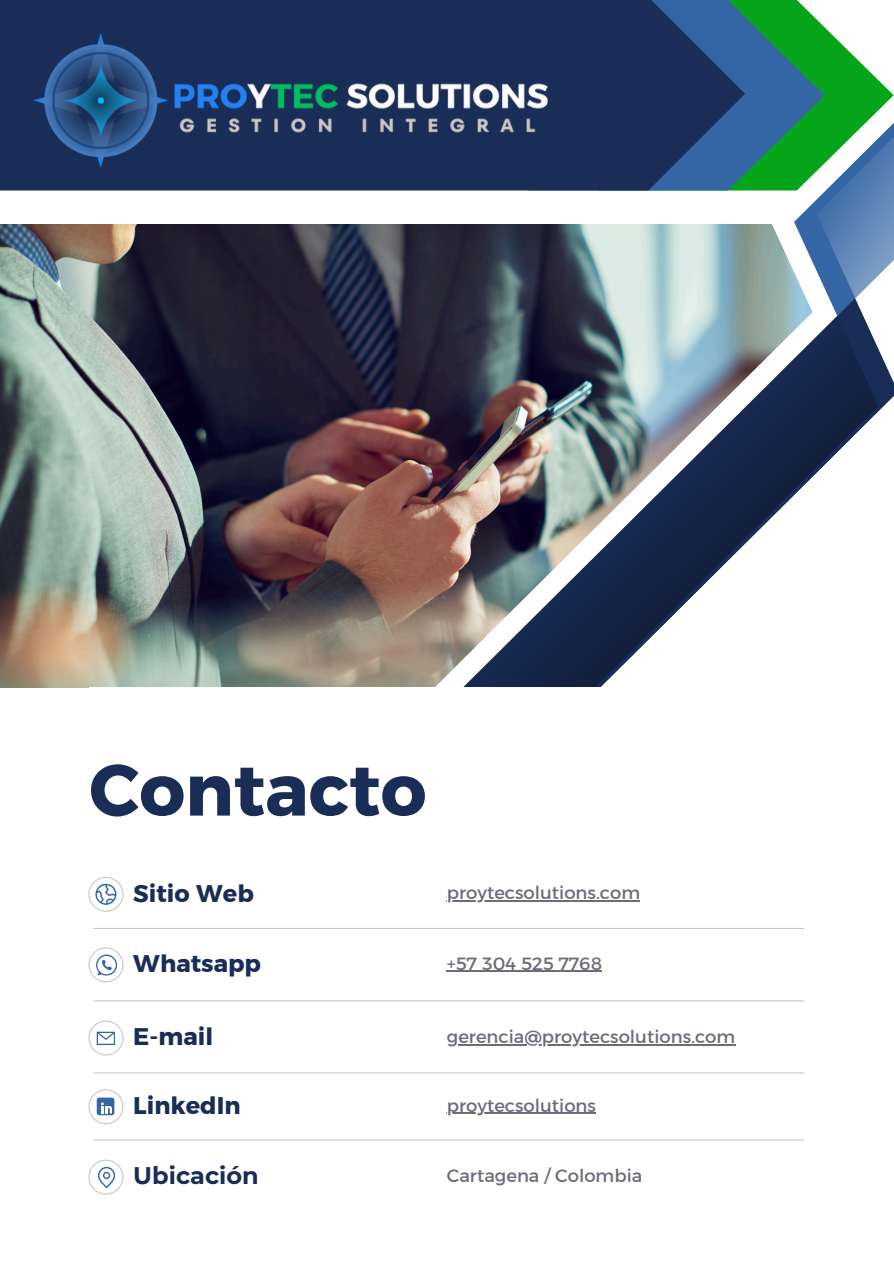
<style>
.page{position:relative;width:894px;height:1264px;background:#fff}
.page>*{position:absolute;margin:0;border:0;box-sizing:border-box;transform-origin:0 0}
.t1{font:72px "Kief Montaser Bold";color:#1a2d57}
.t2{font:24px "Kief Montaser Bold";color:#1a2d57}
.t3{font:700 24px "Montserrat";color:#1a2d57}
.t4{font:18px "Kief Montaser Regular";color:#6f6a7b}
</style>
<div class="page">
<img style="left:0;top:225px;width:431px;height:462px">
<svg style="left:431px;top:190px;width:373px;height:739px"></svg>
<svg style="left:751px;top:190px;width:142px;height:108px"></svg>
<svg style="left:427px;top:298px;width:437px;height:493px"></svg>
<img style="left:427px;top:316px;width:466px;height:472px">
<div style="left:89px;top:687px;width:666px;height:141px;background:#fff"></div>
<svg style="left:824px;top:26px;width:69px;height:164px"></svg>
<svg style="left:744px;top:0;width:80px;height:190px;fill:#05a41a"></svg>
<svg style="left:0;top:0;width:744px;height:190px;fill:#1a2d57"></svg>
<svg style="left:88px;top:876px;width:35px;height:35px"></svg>
<svg style="left:88px;top:1020px;width:35px;height:35px"></svg>
<svg style="left:88px;top:1159px;width:35px;height:35px"></svg>
<hr style="left:94px;top:927px;width:709px;height:2px;background:#6c7382">
<hr style="left:94px;top:1000px;width:709px;height:1px;background:#6c7382">
<hr style="left:94px;top:1072px;width:709px;height:1px;background:#6c7382">
<hr style="left:94px;top:1139px;width:709px;height:1px;background:#6c7382">
<img style="left:0;top:0;width:580px;height:186px">
<svg style="left:88px;top:947px;width:35px;height:35px"></svg>
<svg style="left:88px;top:1089px;width:35px;height:35px"></svg>
<hr style="left:446px;top:900px;width:194px;height:1px;background:#6f6a7b">
<hr style="left:446px;top:970px;width:156px;height:1px;background:#6f6a7b">
<hr style="left:446px;top:1043px;width:289px;height:2px;background:#6f6a7b">
<hr style="left:446px;top:1112px;width:150px;height:1px;background:#6f6a7b">
<p class="t1" style="left:89px;top:745px;width:338px">Contacto</p>
<p class="t2" style="left:133px;top:878px;width:122px">Sitio Web</p>
<h1 class="t2" style="left:133px;top:948px;width:129px">Whatsapp</h1>
<p class="t4" style="left:446px;top:881px;width:195px">proytecsolutions.com</p>
<h2 class="t4" style="left:446px;top:952px;width:157px">+57 304 525 7768</h2>
<p class="t2" style="left:133px;top:1022px;width:81px">E-mail</p>
<h2 class="t4" style="left:446px;top:1025px;width:290px">gerencia@proytecsolutions.com</h2>
<p class="t2" style="left:133px;top:1090px;width:109px">LinkedIn</p>
<p class="t4" style="left:446px;top:1094px;width:151px">proytecsolutions</p>
<h2 class="t3" style="left:133px;top:1161px;width:127px">Ubicación</h2>
<p class="t4" style="left:446px;top:1164px;width:197px">Cartagena / Colombia</p>
</div>
